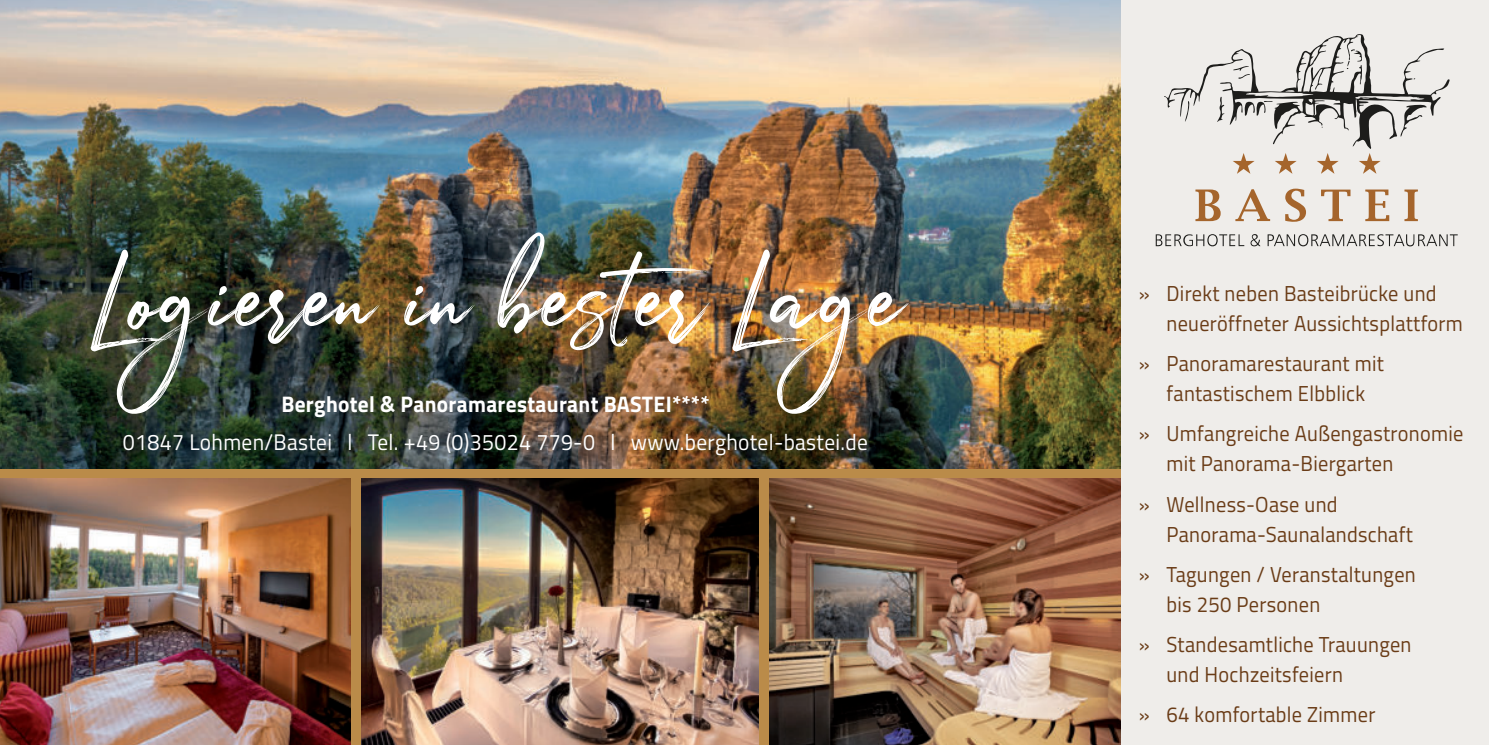
<style>
.page{position:relative;width:1489px;height:745px;background:#fff}
.page>*{position:absolute;margin:0;border:0;box-sizing:border-box;transform-origin:0 0}
.t1{font:120px "Julietta Messie";color:#fff;scale:.95 1}
.t2{font:22.5px "Titillium Web";letter-spacing:.015em;color:#fff;scale:.95 1}
.t3{font:700 22.5px "Titillium Web";letter-spacing:.015em;color:#fff;scale:.95 1}
.t4{font:21.5px/30px "Titillium Web";letter-spacing:.015em;color:#6a3c17;scale:.94 1}
</style>
<div class="page">
<div style="left:1105px;top:0;width:383px;height:744px;background:#efedea"></div>
<div style="left:0;top:0;width:1120px;height:744px;background:#ba8b49"></div>
<img style="left:0;top:0;width:1120px;height:468px">
<img style="left:769px;top:478px;width:351px;height:266px">
<img style="left:0;top:478px;width:351px;height:266px">
<img style="left:361px;top:478px;width:397px;height:266px">
<svg style="left:1195px;top:188px;width:222px;height:34px"></svg>
<svg style="left:1164px;top:34px;width:285px;height:140px"></svg>
<svg style="left:1155px;top:234px;width:302px;height:12px"></svg>
<h1 class="t1" style="left:91px;top:217px;width:853px">Logieren in bester Lage</h1>
<p class="t3" style="left:281px;top:396px;width:452px">Berghotel &amp; Panoramarestaurant BASTEI****</p>
<p class="t2" style="left:123px;top:432px;width:785px">01847 Lohmen/Bastei l Tel. +49 (0)35024 779-0 l www.berghotel-bastei.de</p>
<p class="t4" style="left:1166px;top:280px;width:317px;text-indent:-28px">» Direkt neben Basteibrücke und neueröffneter Aussichtsplattform</p>
<p class="t4" style="left:1138px;top:350px;width:262px;text-align:center">» Panoramarestaurant mit fantastischem Elbblick</p>
<p class="t4" style="left:1166px;top:420px;width:317px;text-indent:-28px">» Umfangreiche Außengastronomie mit Panorama-Biergarten</p>
<p class="t4" style="left:1166px;top:490px;width:264px;text-indent:-28px">» Wellness-Oase und<br>Panorama-Saunalandschaft</p>
<p class="t4" style="left:1166px;top:560px;width:267px;text-indent:-28px">» Tagungen / Veranstaltungen bis 250 Personen</p>
<p class="t4" style="left:1166px;top:630px;width:262px;text-indent:-28px">» Standesamtliche Trauungen und Hochzeitsfeiern</p>
<p class="t4" style="left:1138px;top:700px;width:253px">» 64 komfortable Zimmer</p>
</div>
